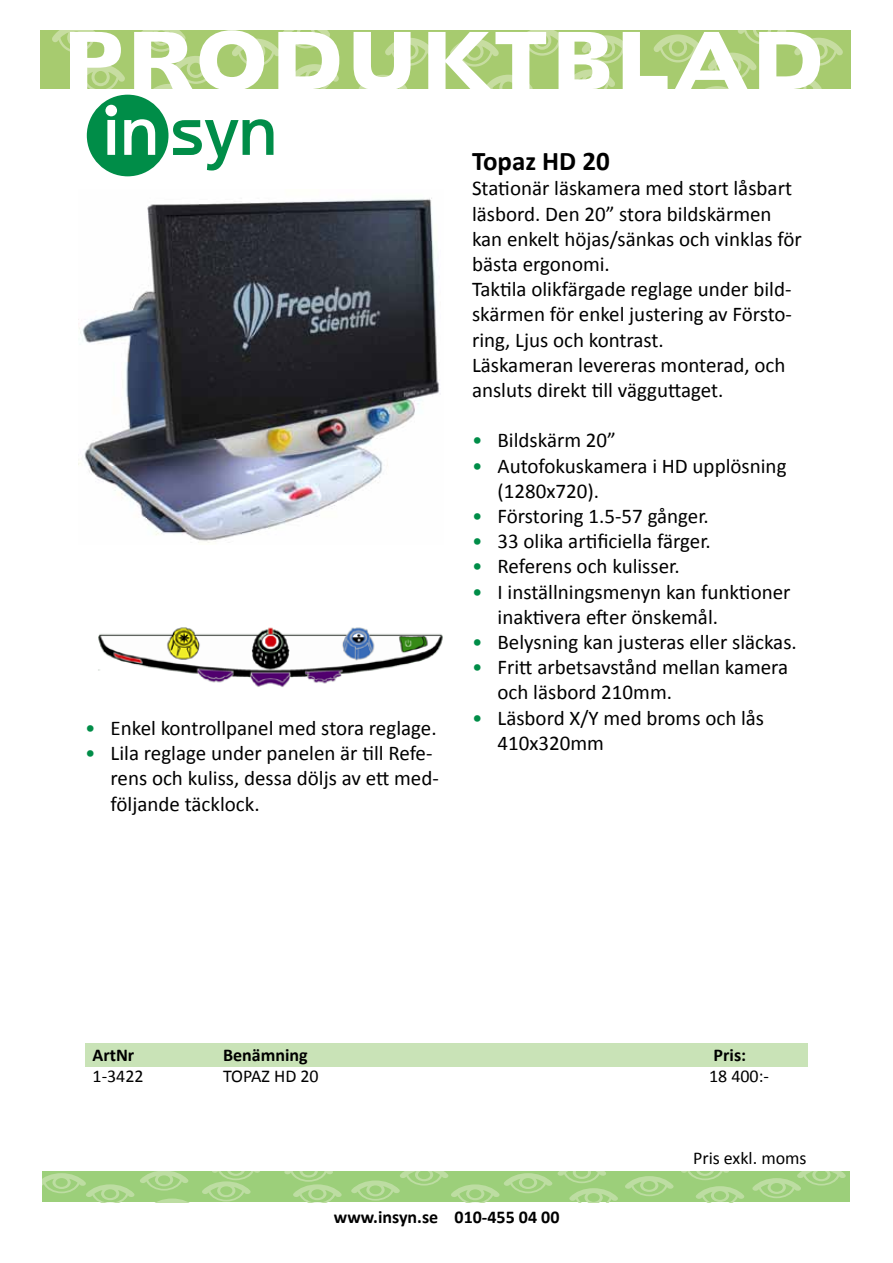
<style>
.page{position:relative;width:893px;height:1263px;background:#fff}
.page>*{position:absolute;margin:0;border:0;box-sizing:border-box;transform-origin:0 0}
.t1{font:700 27px "Calibri";color:#000}
.t2{font:21px/25.2px "Calibri";color:#000}
.t3{font:700 18px "Calibri";color:#000}
.t4{font:18px "Calibri";color:#000}
.s1{color:#008d48}
</style>
<div class="page">
<div style="left:40px;top:30px;width:810px;height:59px;background:#a7cb6f"></div>
<svg style="left:52px;top:30px;width:73px;height:59px"></svg>
<svg style="left:134px;top:30px;width:205px;height:59px"></svg>
<svg style="left:354px;top:30px;width:489px;height:59px"></svg>
<svg style="left:87px;top:95px;width:186px;height:81px"></svg>
<div style="left:43px;top:1171px;width:807px;height:31px;background:#9ccf7a"></div>
<svg style="left:284px;top:1171px;width:58px;height:31px"></svg>
<svg style="left:351px;top:1171px;width:267px;height:31px"></svg>
<svg style="left:681px;top:1171px;width:48px;height:9px"></svg>
<svg style="left:625px;top:1176px;width:49px;height:20px"></svg>
<svg style="left:696px;top:1186px;width:48px;height:16px"></svg>
<svg style="left:752px;top:1171px;width:94px;height:27px"></svg>
<svg style="left:43px;top:1171px;width:217px;height:31px"></svg>
<div style="left:85px;top:1043px;width:723px;height:23px;background:#c9e3b7"></div>
<img style="left:78px;top:198px;width:363px;height:345px">
<img style="left:98px;top:627px;width:345px;height:60px">
<p class="t2" style="left:85px;top:714px;width:353px"><span class="s1">•</span> Enkel kontrollpanel med stora reglage.</p>
<p class="t2" style="left:111px;top:740px;width:330px;text-indent:-26px"><span class="s1">•</span> Lila reglage under panelen är till Refe&shy;rens och kuliss, dessa döljs av ett med&shy;följande täcklock.</p>
<p class="t1" style="left:472px;top:144px;width:139px">Topaz HD 20</p>
<p class="t2" style="left:472px;top:175px;width:331px">Stationär läskamera med stort låsbart läsbord. Den 20” stora bildskärmen kan enkelt höjas/sänkas och vinklas för bästa ergonomi.<br>Taktila olikfärgade reglage under bild&shy;skärmen för enkel justering av Försto&shy;ring, Ljus och kontrast.<br>Läskameran levereras monterad, och ansluts direkt till vägguttaget.</p>
<p class="t2" style="left:472px;top:427px;width:145px"><span class="s1">•</span> Bildskärm 20”</p>
<p class="t2" style="left:497px;top:452px;width:291px;text-indent:-26px"><span class="s1">•</span> Autofokuskamera i HD upplösning (1280x720).</p>
<p class="t2" style="left:472px;top:502px;width:238px"><span class="s1">•</span> Förstoring 1.5-57 gånger.</p>
<p class="t2" style="left:472px;top:528px;width:240px"><span class="s1">•</span> 33 olika artificiella färger.</p>
<p class="t2" style="left:472px;top:553px;width:209px"><span class="s1">•</span> Referens och kulisser.</p>
<p class="t2" style="left:497px;top:578px;width:294px;text-indent:-26px"><span class="s1">•</span> I inställningsmenyn kan funktioner inaktivera efter önskemål.</p>
<p class="t2" style="left:472px;top:628px;width:326px"><span class="s1">•</span> Belysning kan justeras eller släckas.</p>
<p class="t2" style="left:497px;top:654px;width:292px;text-indent:-26px"><span class="s1">•</span> Fritt arbetsavstånd mellan kamera och läsbord 210mm.</p>
<p class="t2" style="left:497px;top:704px;width:268px;text-indent:-26px"><span class="s1">•</span> Läsbord X/Y med broms och lås<br>410x320mm</p>
<p class="t3" style="left:93px;top:1043px;width:43px">ArtNr</p>
<p class="t3" style="left:223px;top:1043px;width:86px">Benämning</p>
<p class="t3" style="left:714px;top:1043px;width:34px">Pris:</p>
<p class="t4" style="left:93px;top:1065px;width:53px">1-3422</p>
<p class="t4" style="left:223px;top:1065px;width:97px">TOPAZ HD 20</p>
<p class="t4" style="left:709px;top:1065px;width:62px">18 400:-</p>
<p class="t3" style="left:334px;top:1206px;width:227px">www.insyn.se 010-455 04 00</p>
<p class="t4" style="left:693px;top:1147px;width:115px">Pris exkl. moms</p>
</div>
